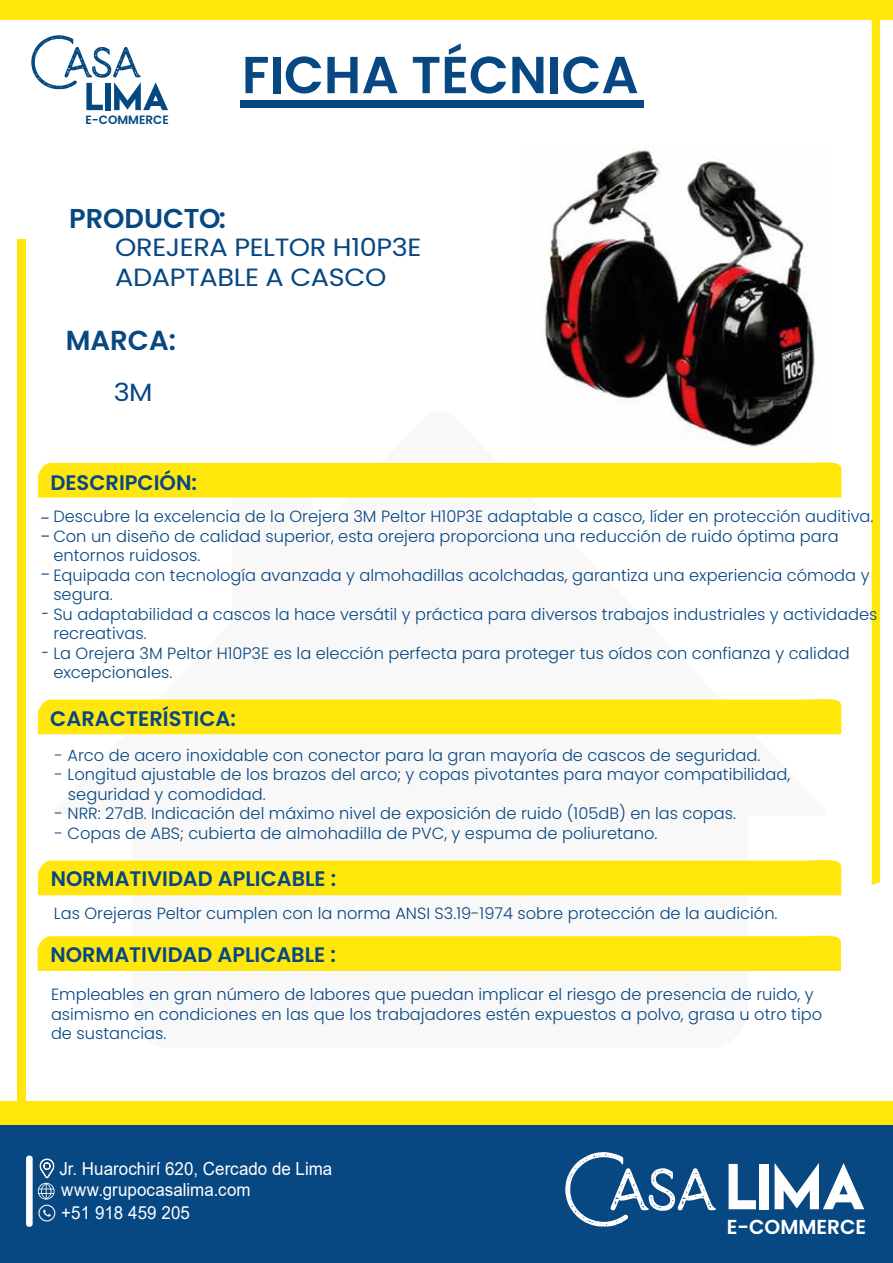
<style>
.page{position:relative;width:893px;height:1263px;background:#fff}
.page>*{position:absolute;margin:0;border:0;box-sizing:border-box;transform-origin:0 0}
.t1{font:600 52.05px "Poppins";color:#074782}
.t2{font:600 27.45px "Poppins";color:#074782}
.t3{font:600 27.3px "Poppins";color:#074782}
.t4{font:24.9px/30px "Poppins";letter-spacing:-.015em;color:#074782;scale:1.09 1}
.t5{font:600 21px "Poppins";color:#074782}
.t6{font:600 20.25px "Poppins";color:#fff}
.t7{font:300 18.6px/17.4px "Poppins";color:#074782}
.t8{font:18px/20.7px "Arial";color:#fff;scale:.94 1}
.t9{font:300 16.2px/19.5px "Poppins";color:#074782}
.t10{font:600 12px "Poppins";color:#034881}
.s1{font-size:18px}
</style>
<div class="page">
<div style="left:38px;top:860px;width:804px;height:35px;background:#ffe60b"></div>
<svg style="left:38px;top:935px;width:803px;height:36px;background:#fee614"></svg>
<div style="left:0;top:1101px;width:893px;height:161px;background:#ffe60b"></div>
<div style="left:0;top:0;width:893px;height:20px;background:#ffe60b"></div>
<div style="left:872px;top:20px;width:8px;height:865px;background:#ffe60b"></div>
<div style="left:17px;top:240px;width:8px;height:950px;background:#ffe60b"></div>
<div style="left:0;top:1125px;width:893px;height:138px;background:#074782"></div>
<svg style="left:43px;top:1209px;width:8px;height:8px"></svg>
<div style="left:38px;top:1205px;width:17px;height:16px;border:1px solid #f6f6f6;border-radius:50%"></div>
<svg style="left:729px;top:1164px;width:27px;height:45px"></svg>
<div style="left:760px;top:1164px;width:9px;height:45px;background:#fff"></div>
<svg style="left:775px;top:1163px;width:89px;height:46px"></svg>
<svg style="left:565px;top:1152px;width:151px;height:74px"></svg>
<div style="left:26px;top:1155px;width:7px;height:72px;background:#fff;border-radius:3px"></div>
<svg style="left:38px;top:1158px;width:17px;height:41px"></svg>
<div style="left:240px;top:100px;width:404px;height:7px;background:#074782"></div>
<svg style="left:31px;top:35px;width:137px;height:75px"></svg>
<div style="left:38px;top:462px;width:804px;height:36px;background:#ffe60b"></div>
<div style="left:38px;top:699px;width:804px;height:35px;background:#ffe60b"></div>
<img style="left:544px;top:147px;width:273px;height:300px">
<p class="t10" style="left:86px;top:113px;width:85px">E-COMMERCE</p>
<h1 class="t1" style="left:242px;top:45px;width:398px">FICHA TÉCNICA</h1>
<h3 class="t3" style="left:69px;top:203px;width:158px">PRODUCTO:</h3>
<h3 class="t4" style="left:115px;top:233px;width:282px">OREJERA PELTOR H10P3E<br>ADAPTABLE A CASCO</h3>
<h2 class="t2" style="left:66px;top:324px;width:112px">MARCA:</h2>
<h3 class="t4" style="left:114px;top:377px;width:37px">3M</h3>
<p class="t5" style="left:50px;top:470px;width:148px">DESCRIPCIÓN:</p>
<p class="t9" style="left:53px;top:507px;width:822px">Descubre la excelencia de la Orejera 3M Peltor H10P3E adaptable a casco, líder en protección auditiva.<br>Con un diseño de calidad superior, esta orejera proporciona una reducción de ruido óptima para entornos ruidosos.<br>Equipada con tecnología avanzada y almohadillas acolchadas, garantiza una experiencia cómoda y segura.</p>
<p class="t9" style="left:53px;top:624px;width:95px">recreativas.</p>
<p class="t9" style="left:53px;top:663px;width:120px">excepcionales.</p>
<p class="t7" style="left:41px;top:510px;width:12px">- -</p>
<p class="t7" style="left:41px;top:566px;width:11px">-</p>
<p class="t9" style="left:42px;top:604px;width:837px"><span class="s1">-</span> Su adaptabilidad a cascos la hace versátil y práctica para diversos trabajos industriales y actividades</p>
<p class="t9" style="left:42px;top:643px;width:809px"><span class="s1">-</span> La Orejera 3M Peltor H10P3E es la elección perfecta para proteger tus oídos con confianza y calidad</p>
<p class="t5" style="left:50px;top:707px;width:187px">CARACTERÍSTICA:</p>
<p class="t9" style="left:55px;top:745px;width:707px">- Arco de acero inoxidable con conector para la gran mayoría de cascos de seguridad.</p>
<p class="t9" style="left:68px;top:765px;width:724px;text-indent:-13px">- Longitud ajustable de los brazos del arco; y copas pivotantes para mayor compatibilidad, seguridad y comodidad.</p>
<p class="t9" style="left:55px;top:804px;width:683px">- NRR: 27dB. Indicación del máximo nivel de exposición de ruido (105dB) en las copas.</p>
<p class="t9" style="left:55px;top:823px;width:604px">- Copas de ABS; cubierta de almohadilla de PVC, y espuma de poliuretano.</p>
<p class="t5" style="left:51px;top:867px;width:287px">NORMATIVIDAD APLICABLE :</p>
<p class="t9" style="left:54px;top:904px;width:725px">Las Orejeras Peltor cumplen con la norma ANSI S3.19-1974 sobre protección de la audición.</p>
<p class="t5" style="left:51px;top:942px;width:287px">NORMATIVIDAD APLICABLE :</p>
<p class="t9" style="left:51px;top:985px;width:773px">Empleables en gran número de labores que puedan implicar el riesgo de presencia de ruido, y asimismo en condiciones en las que los trabajadores estén expuestos a polvo, grasa u otro tipo de sustancias.</p>
<p class="t8" style="left:59px;top:1158px;width:292px">Jr. Huarochirí 620, Cercado de Lima www.grupocasalima.com</p>
<p class="t8" style="left:61px;top:1202px;width:138px">+51 918 459 205</p>
<p class="t6" style="left:727px;top:1215px;width:141px">E-COMMERCE</p>
</div>
